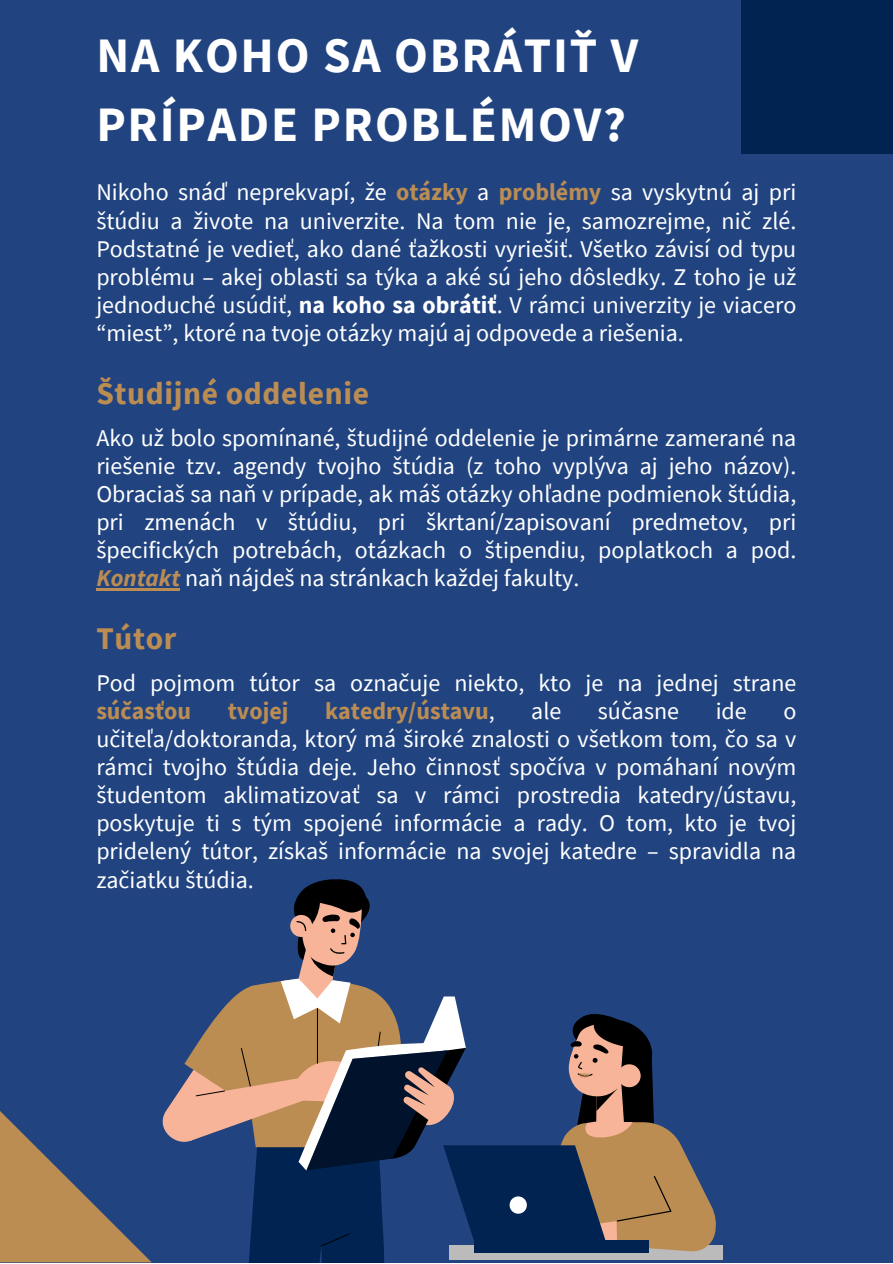
<style>
.page{position:relative;width:893px;height:1264px;background:#fff}
.page>*{position:absolute;margin:0;border:0;box-sizing:border-box;transform-origin:0 0}
.t1{font:700 49.5px/68.6px "Source Sans Pro";letter-spacing:.035em;color:#fff}
.t2{font:700 31.5px "Source Sans Pro";letter-spacing:.02em;color:#bb8d53}
.t3{font:24px/28px "Source Sans Pro";color:#fff;text-align:justify}
.t4{font:700 24px "Source Sans Pro";color:#bb8d53}
.s1{font-weight:700;color:#bb8d53}
.s2{font-weight:700}
.s3{font-weight:700;font-style:italic;color:#bb8d53}
.s4{font-weight:400;color:#fff}
</style>
<div class="page">
<div style="left:0;top:0;width:892px;height:1262px;background:#214481"></div>
<div style="left:740px;top:0;width:152px;height:154px;background:#002352"></div>
<svg style="left:0;top:879px;width:717px;height:383px"></svg>
<hr style="left:96px;top:588px;width:84px;height:2px;background:#bb8d53">
<p class="t1" style="left:96px;top:20px;width:543px">NA KOHO SA OBRÁTIŤ V<br>PRÍPADE PROBLÉMOV?</p>
<p class="t3" style="left:96px;top:178px;width:701px">Nikoho snáď neprekvapí, že <span class="s1">otázky</span> a <span class="s1">problémy</span> sa vyskytnú aj pri štúdiu a živote na univerzite. Na tom nie je, samozrejme, nič zlé.<br>Podstatné je vedieť, ako dané ťažkosti vyriešiť. Všetko závisí od typu problému – akej oblasti sa týka a aké sú jeho dôsledky. Z toho je už jednoduché usúdiť, <span class="s2">na koho sa obrátiť</span>. V rámci univerzity je viacero “miest”, ktoré na tvoje otázky majú aj odpovede a riešenia.</p>
<p class="t2" style="left:96px;top:373px;width:274px">Študijné oddelenie</p>
<p class="t3" style="left:96px;top:423px;width:701px">Ako už bolo spomínané, študijné oddelenie je primárne zamerané na riešenie tzv. agendy tvojho štúdia (z toho vyplýva aj jeho názov).<br>Obraciaš sa naň v prípade, ak máš otázky ohľadne podmienok štúdia, pri zmenách v štúdiu, pri škrtaní/zapisovaní predmetov, pri špecifických potrebách, otázkach o štipendiu, poplatkoch a pod.<br><span class="s3">Kontakt</span> naň nájdeš na stránkach každej fakulty.</p>
<p class="t2" style="left:96px;top:618px;width:82px">Tútor</p>
<p class="t3" style="left:96px;top:668px;width:701px">Pod pojmom tútor sa označuje niekto, kto je na jednej strane <span class="s1">súčasťou</span></p>
<p class="t4" style="left:228px;top:695px;width:62px">tvojej</p>
<p class="t4" style="left:325px;top:695px;width:171px">katedry/ústavu<span class="s4">,</span></p>
<p class="t3" style="left:531px;top:696px;width:32px">ale</p>
<p class="t3" style="left:598px;top:696px;width:83px">súčasne</p>
<p class="t3" style="left:715px;top:696px;width:33px">ide</p>
<p class="t3" style="left:96px;top:696px;width:701px;text-indent:687px">o učiteľa/doktoranda, ktorý má široké znalosti o všetkom tom, čo sa v rámci tvojho štúdia deje. Jeho činnosť spočíva v pomáhaní novým študentom aklimatizovať sa v rámci prostredia katedry/ústavu, poskytuje ti s tým spojené informácie a rady. O tom, kto je tvoj pridelený tútor, získaš informácie na svojej katedre – spravidla na začiatku štúdia.</p>
</div>
